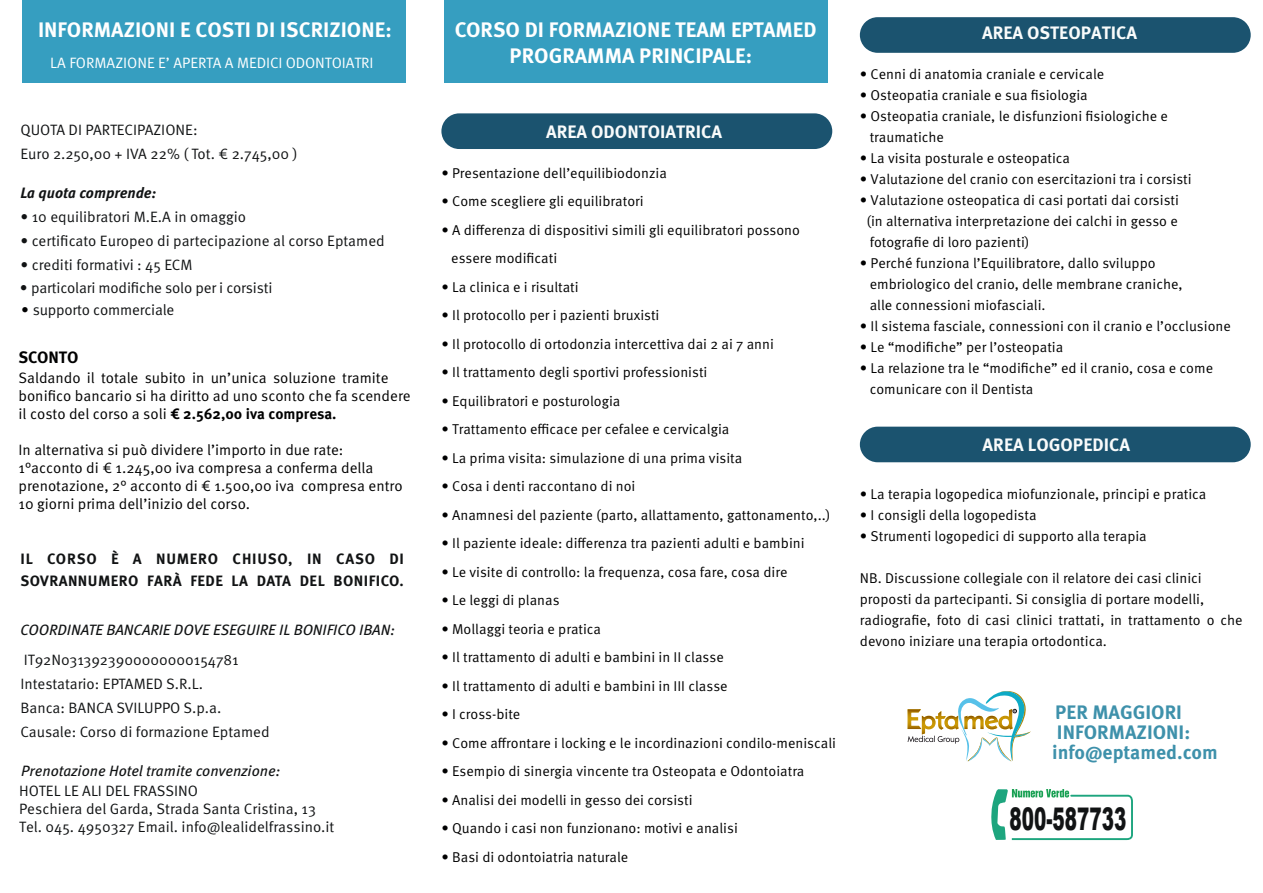
<style>
.page{position:relative;width:1263px;height:893px;background:#fff}
.page>*{position:absolute;margin:0;border:0;box-sizing:border-box;transform-origin:0 0}
.t1{font:900 31.2px "Arial";color:#111314;scale:.59 1}
.t2{font:700 21px/25.5px "Meta Pro";color:#fff;text-align:center}
.t3{font:700 19.5px/20px "Meta Pro";color:#3e91ab}
.t4{font:700 18px "Meta Pro";color:#f9fbfb}
.t5{font:700 16.5px "Meta Pro";color:#000001}
.t6{font:15.15px "Meta Pro";letter-spacing:-.015em;color:#111314}
.t7{font:15px/24px "Meta Pro";color:#111314}
.t8{font:15px/18px "Meta Pro";color:#000001}
.t9{font:italic 15px "Meta Pro";color:#111314}
.t10{font:700 15px/22.5px "Meta Pro";letter-spacing:.03em;color:#111314}
.t11{font:15px "Meta Pro";letter-spacing:-.01em;color:#fff}
.t12{font:italic 700 15px "Meta Pro";color:#111314}
.t13{font:14.25px/21px "Meta Pro";color:#000001}
.s1{font-size:15px;color:#000001}
.s2{font-weight:700}
</style>
<div class="page">
<div style="left:444px;top:0;width:383px;height:82px;background:#369ec0"></div>
<div style="left:22px;top:0;width:383px;height:82px;background:#369ec0"></div>
<svg style="left:991px;top:789px;width:142px;height:51px"></svg>
<div style="left:441px;top:113px;width:391px;height:36px;background:#1b536f;border-radius:18px"></div>
<svg style="left:907px;top:691px;width:124px;height:70px"></svg>
<svg style="left:860px;top:17px;width:391px;height:36px;background:#215873"></svg>
<div style="left:860px;top:427px;width:391px;height:35px;background:#1b536f;border-radius:18px"></div>
<h2 class="t2" style="left:38px;top:18px;width:355px">INFORMAZIONI E COSTI DI ISCRIZIONE:</h2>
<p class="t11" style="left:50px;top:54px;width:325px">LA FORMAZIONE E’ APERTA A MEDICI ODONTOIATRI</p>
<p class="t7" style="left:21px;top:118px;width:279px">QUOTA DI PARTECIPAZIONE:<br>Euro 2.250,00 + IVA 22% ( Tot. € 2.745,00 )</p>
<p class="t12" style="left:21px;top:183px;width:137px">La quota comprende:</p>
<p class="t7" style="left:21px;top:205px;width:227px">• 10 equilibratori M.E.A in omaggio</p>
<p class="t7" style="left:21px;top:229px;width:366px">• certificato Europeo di partecipazione al corso Eptamed</p>
<p class="t7" style="left:21px;top:253px;width:174px">• crediti formativi : 45 ECM</p>
<p class="t6" style="left:20px;top:278px;width:254px">• particolari modifiche solo per i corsisti</p>
<p class="t6" style="left:21px;top:300px;width:155px"><span class="s1">•</span> supporto commerciale</p>
<p class="t5" style="left:18px;top:346px;width:61px">SCONTO</p>
<p class="t8" style="left:18px;top:369px;width:394px">Saldando il totale subito in un’unica soluzione tramite bonifico bancario si ha diritto ad uno sconto che fa scendere il costo del corso a soli <span class="s2">€ 2.562,00 iva compresa.</span></p>
<p class="t8" style="left:19px;top:441px;width:386px">In alternativa si può dividere l’importo in due rate:<br>1°acconto di € 1.245,00 iva compresa a conferma della prenotazione, 2° acconto di € 1.500,00 iva compresa entro 10 giorni prima dell’inizio del corso.</p>
<p class="t10" style="left:20px;top:548px;width:385px">IL CORSO È A NUMERO CHIUSO, IN CASO DI<br>SOVRANNUMERO FARÀ FEDE LA DATA DEL BONIFICO.</p>
<p class="t9" style="left:20px;top:620px;width:376px">COORDINATE BANCARIE DOVE ESEGUIRE IL BONIFICO IBAN:</p>
<p class="t7" style="left:20px;top:648px;width:251px">IT92N0313923900000000154781<br>Intestatario: EPTAMED S.R.L.<br>Banca: BANCA SVILUPPO S.p.a.<br>Causale: Corso di formazione Eptamed</p>
<p class="t9" style="left:21px;top:762px;width:261px">Prenotazione Hotel tramite convenzione:</p>
<p class="t7" style="left:19px;top:783px;width:317px;line-height:18px">HOTEL LE ALI DEL FRASSINO<br>Peschiera del Garda, Strada Santa Cristina, 13<br>Tel. 045. 4950327 Email. info@lealidelfrassino.it</p>
<h2 class="t2" style="left:455px;top:18px;width:363px">CORSO DI FORMAZIONE TEAM EPTAMED<br>PROGRAMMA PRINCIPALE:</h2>
<p class="t4" style="left:546px;top:120px;width:178px">AREA ODONTOIATRICA</p>
<p class="t13" style="left:441px;top:163px;width:227px">• Presentazione dell’equilibiodonzia</p>
<p class="t13" style="left:441px;top:191px;width:204px">• Come scegliere gli equilibratori</p>
<p class="t13" style="left:451px;top:216px;width:350px;line-height:28.5px;text-indent:-10px">• A differenza di dispositivi simili gli equilibratori possono essere modificati</p>
<p class="t13" style="left:441px;top:277px;width:139px">• La clinica e i risultati</p>
<p class="t13" style="left:441px;top:305px;width:220px">• Il protocollo per i pazienti bruxisti</p>
<p class="t13" style="left:441px;top:334px;width:334px">• Il protocollo di ortodonzia intercettiva dai 2 ai 7 anni</p>
<p class="t13" style="left:441px;top:362px;width:267px">• Il trattamento degli sportivi professionisti</p>
<p class="t13" style="left:441px;top:391px;width:181px">• Equilibratori e posturologia</p>
<p class="t13" style="left:441px;top:419px;width:289px">• Trattamento efficace per cefalee e cervicalgia</p>
<p class="t13" style="left:441px;top:448px;width:302px">• La prima visita: simulazione di una prima visita</p>
<p class="t13" style="left:441px;top:476px;width:195px">• Cosa i denti raccontano di noi</p>
<p class="t13" style="left:441px;top:505px;width:390px">• Anamnesi del paziente (parto, allattamento, gattonamento,..)</p>
<p class="t13" style="left:441px;top:533px;width:365px">• Il paziente ideale: differenza tra pazienti adulti e bambini</p>
<p class="t13" style="left:441px;top:562px;width:348px">• Le visite di controllo: la frequenza, cosa fare, cosa dire</p>
<p class="t13" style="left:441px;top:590px;width:120px">• Le leggi di planas</p>
<p class="t13" style="left:441px;top:619px;width:161px">• Mollaggi teoria e pratica</p>
<p class="t13" style="left:441px;top:647px;width:284px">• Il trattamento di adulti e bambini in II classe</p>
<p class="t13" style="left:441px;top:676px;width:288px">• Il trattamento di adulti e bambini in III classe</p>
<p class="t13" style="left:441px;top:704px;width:80px">• I cross-bite</p>
<p class="t13" style="left:441px;top:733px;width:396px">• Come affrontare i locking e le incordinazioni condilo-meniscali</p>
<p class="t13" style="left:441px;top:761px;width:365px">• Esempio di sinergia vincente tra Osteopata e Odontoiatra</p>
<p class="t13" style="left:441px;top:790px;width:253px">• Analisi dei modelli in gesso dei corsisti</p>
<p class="t13" style="left:441px;top:818px;width:298px">• Quando i casi non funzionano: motivi e analisi</p>
<p class="t13" style="left:441px;top:847px;width:188px">• Basi di odontoiatria naturale</p>
<p class="t4" style="left:982px;top:21px;width:157px">AREA OSTEOPATICA</p>
<p class="t13" style="left:860px;top:64px;width:246px">• Cenni di anatomia craniale e cervicale</p>
<p class="t13" style="left:860px;top:85px;width:229px">• Osteopatia craniale e sua fisiologia</p>
<p class="t13" style="left:870px;top:106px;width:300px;text-indent:-10px">• Osteopatia craniale, le disfunzioni fisiologiche e traumatiche</p>
<p class="t13" style="left:860px;top:148px;width:212px">• La visita posturale e osteopatica</p>
<p class="t13" style="left:860px;top:169px;width:333px">• Valutazione del cranio con esercitazioni tra i corsisti</p>
<p class="t13" style="left:866px;top:190px;width:314px;text-align:justify;text-indent:-7px">• Valutazione osteopatica di casi portati dai corsisti (in alternativa interpretazione dei calchi in gesso e fotografie di loro pazienti)</p>
<p class="t13" style="left:870px;top:253px;width:314px;text-indent:-10px">• Perché funziona l’Equilibratore, dallo sviluppo embriologico del cranio, delle membrane craniche, alle connessioni miofasciali.</p>
<p class="t13" style="left:860px;top:316px;width:372px">• Il sistema fasciale, connessioni con il cranio e l’occlusione</p>
<p class="t13" style="left:860px;top:337px;width:205px">• Le “modifiche” per l’osteopatia</p>
<p class="t13" style="left:870px;top:358px;width:345px;text-indent:-10px">• La relazione tra le “modifiche” ed il cranio, cosa e come comunicare con il Dentista</p>
<p class="t4" style="left:983px;top:433px;width:149px">AREA LOGOPEDICA</p>
<p class="t13" style="left:860px;top:484px;width:348px">• La terapia logopedica miofunzionale, principi e pratica</p>
<p class="t13" style="left:860px;top:505px;width:178px">• I consigli della logopedista</p>
<p class="t13" style="left:860px;top:526px;width:288px">• Strumenti logopedici di supporto alla terapia</p>
<p class="t13" style="left:860px;top:568px;width:384px">NB. Discussione collegiale con il relatore dei casi clinici proposti da partecipanti. Si consiglia di portare modelli, radiografie, foto di casi clinici trattati, in trattamento o che devono iniziare una terapia ortodontica.</p>
<h3 class="t3" style="left:1052px;top:703px;width:167px">PER MAGGIORI<br>INFORMAZIONI: info@eptamed.com</h3>
<h1 class="t1" style="left:1010px;top:796px;width:199px">800-587733</h1>
</div>
